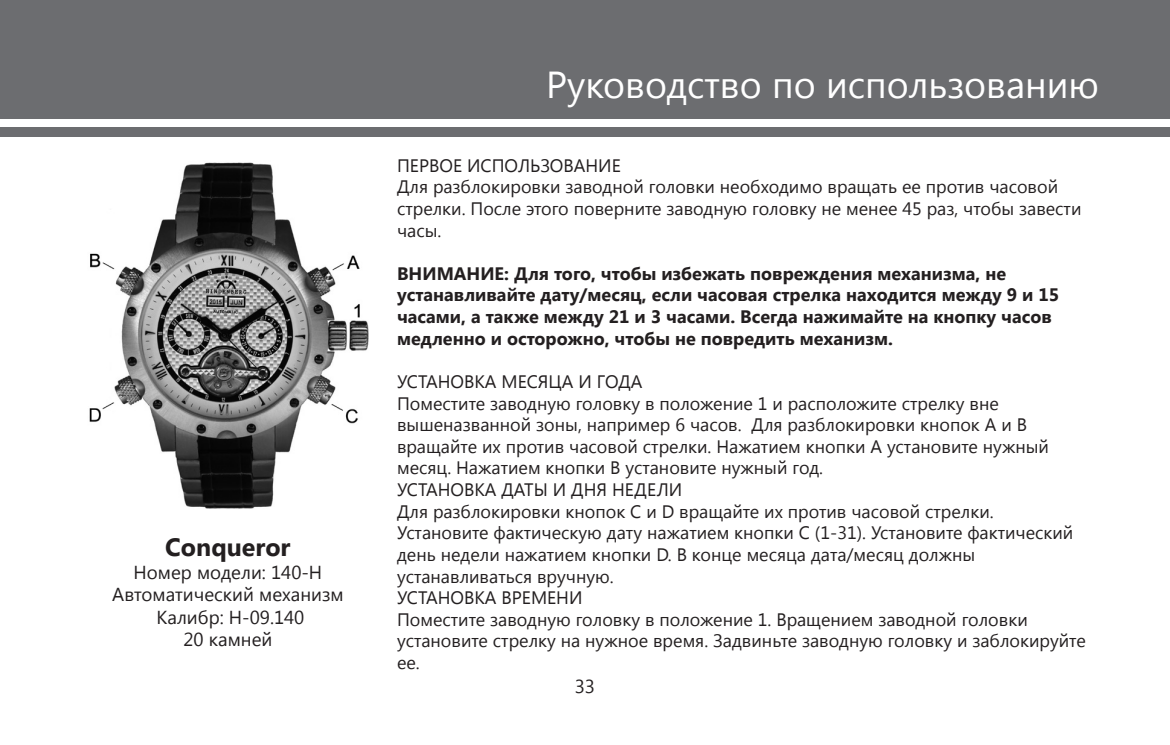
<style>
.page{position:relative;width:1170px;height:745px;background:#fff}
.page>*{position:absolute;margin:0;border:0;box-sizing:border-box;transform-origin:0 0}
.t1{font:37.5px "Segoe UI";color:#fff}
.t2{font:700 25px "Segoe UI";color:#231f20}
.t3{font:18.75px/22.5px "Segoe UI";color:#231f20;text-align:center}
.t4{font:18px/21.5px "Segoe UI";color:#231f20}
.t5{font:700 18px/21.5px "Segoe UI";color:#231f20}
</style>
<div class="page">
<div style="left:0;top:0;width:1169px;height:119px;background:#6c6d70"></div>
<div style="left:0;top:127px;width:1169px;height:10px;background:#6c6d70"></div>
<img style="left:89px;top:162px;width:279px;height:347px">
<h2 class="t2" style="left:165px;top:529px;width:127px">Conqueror</h2>
<p class="t3" style="left:112px;top:559px;width:233px">Номер модели: 140-H<br>Автоматический механизм<br>Калибр: H-09.140<br>20 камней</p>
<h1 class="t1" style="left:546px;top:59px;width:554px">Руководство по использованию</h1>
<p class="t4" style="left:397px;top:154px;width:685px">ПЕРВОЕ ИСПОЛЬЗОВАНИЕ<br>Для разблокировки заводной головки необходимо вращать ее против часовой стрелки. После этого поверните заводную головку не менее 45 раз, чтобы завести часы.</p>
<p class="t5" style="left:397px;top:261px;width:663px">ВНИМАНИЕ: Для того, чтобы избежать повреждения механизма, не устанавливайте дату/месяц, если часовая стрелка находится между 9 и 15 часами, а также между 21 и 3 часами. Всегда нажимайте на кнопку часов медленно и осторожно, чтобы не повредить механизм.</p>
<p class="t4" style="left:397px;top:370px;width:690px">УСТАНОВКА МЕСЯЦА И ГОДА<br>Поместите заводную головку в положение 1 и расположите стрелку вне вышеназванной зоны, например 6 часов. Для разблокировки кнопок А и В вращайте их против часовой стрелки. Нажатием кнопки А установите нужный месяц. Нажатием кнопки В установите нужный год.<br>УСТАНОВКА ДАТЫ И ДНЯ НЕДЕЛИ<br>Для разблокировки кнопок C и D вращайте их против часовой стрелки.<br>Установите фактическую дату нажатием кнопки C (1-31). Установите фактический день недели нажатием кнопки D. В конце месяца дата/месяц должны устанавливаться вручную.<br>УСТАНОВКА ВРЕМЕНИ<br>Поместите заводную головку в положение 1. Вращением заводной головки установите стрелку на нужное время. Задвиньте заводную головку и заблокируйте ее.</p>
<p class="t3" style="left:575px;top:673px;width:22px">33</p>
</div>
